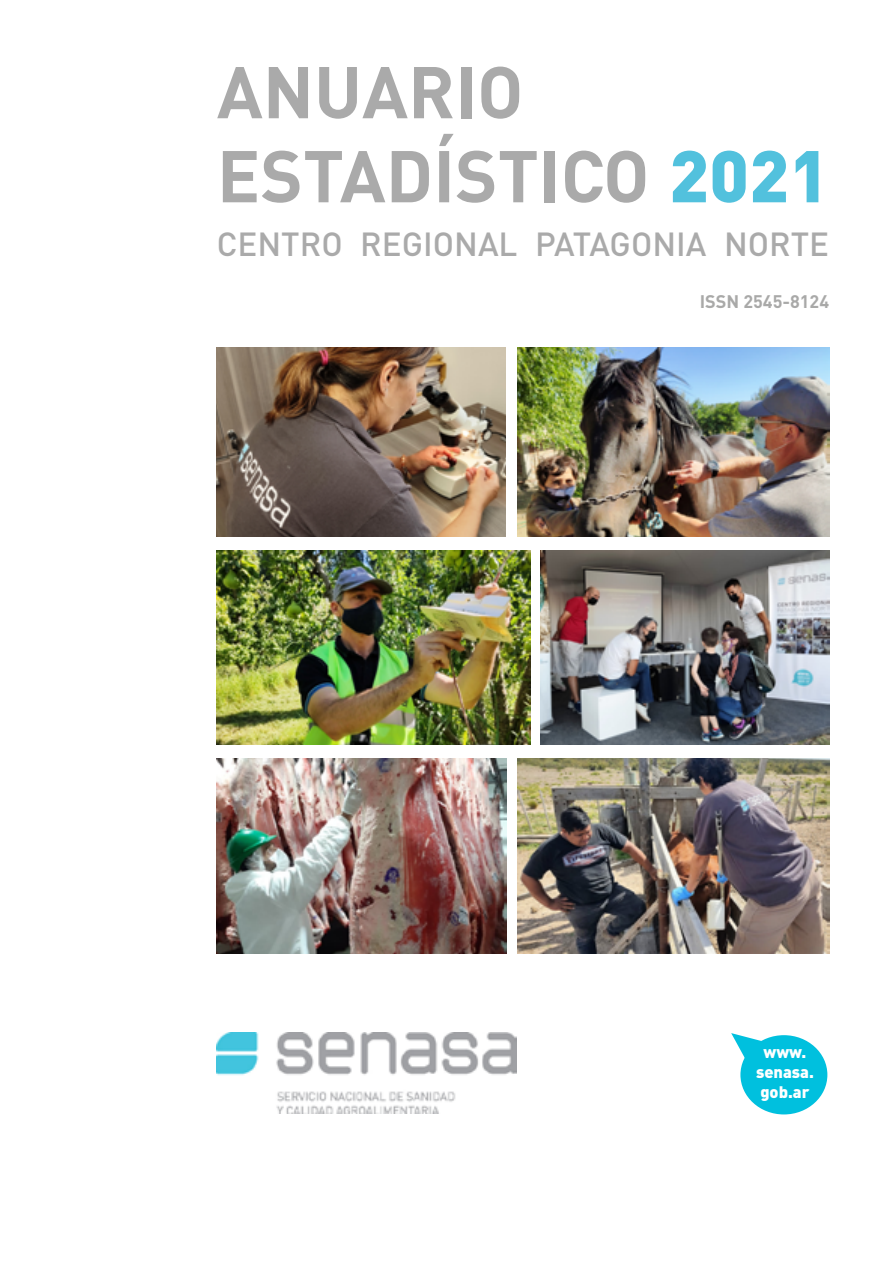
<style>
.page{position:relative;width:893px;height:1263px;background:#fff}
.page>*{position:absolute;margin:0;border:0;box-sizing:border-box;transform-origin:0 0}
.t1{font:700 72px/84px "DIN Pro";color:#aaa}
.t2{font:500 33px "DIN Pro";color:#aaa}
.t3{font:700 18px "DIN Pro";color:#a9a9a8}
.t4{font:900 16.5px/19.8px "DIN Pro";color:#fff;text-align:center}
.s1{font-weight:900;color:#52c1dd}
</style>
<div class="page">
<img style="left:217px;top:1033px;width:300px;height:81px">
<svg style="left:731px;top:1033px;width:30px;height:24px"></svg>
<div style="left:740px;top:1035px;width:87px;height:79px;background:#00c0de;border-radius:50%"></div>
<img style="left:540px;top:550px;width:289px;height:195px">
<img style="left:518px;top:347px;width:311px;height:189px">
<img style="left:217px;top:550px;width:313px;height:195px">
<img style="left:217px;top:347px;width:289px;height:189px">
<img style="left:518px;top:759px;width:311px;height:195px">
<img style="left:217px;top:759px;width:289px;height:195px">
<h1 class="t1" style="left:217px;top:47px;width:614px">ANUARIO<br>ESTADÍSTICO <span class="s1">2021</span></h1>
<p class="t2" style="left:217px;top:222px;width:614px">CENTRO REGIONAL PATAGONIA NORTE</p>
<p class="t3" style="left:700px;top:289px;width:131px">ISSN 2545-8124</p>
<p class="t4" style="left:756px;top:1041px;width:59px">www. senasa. gob.ar</p>
</div>
